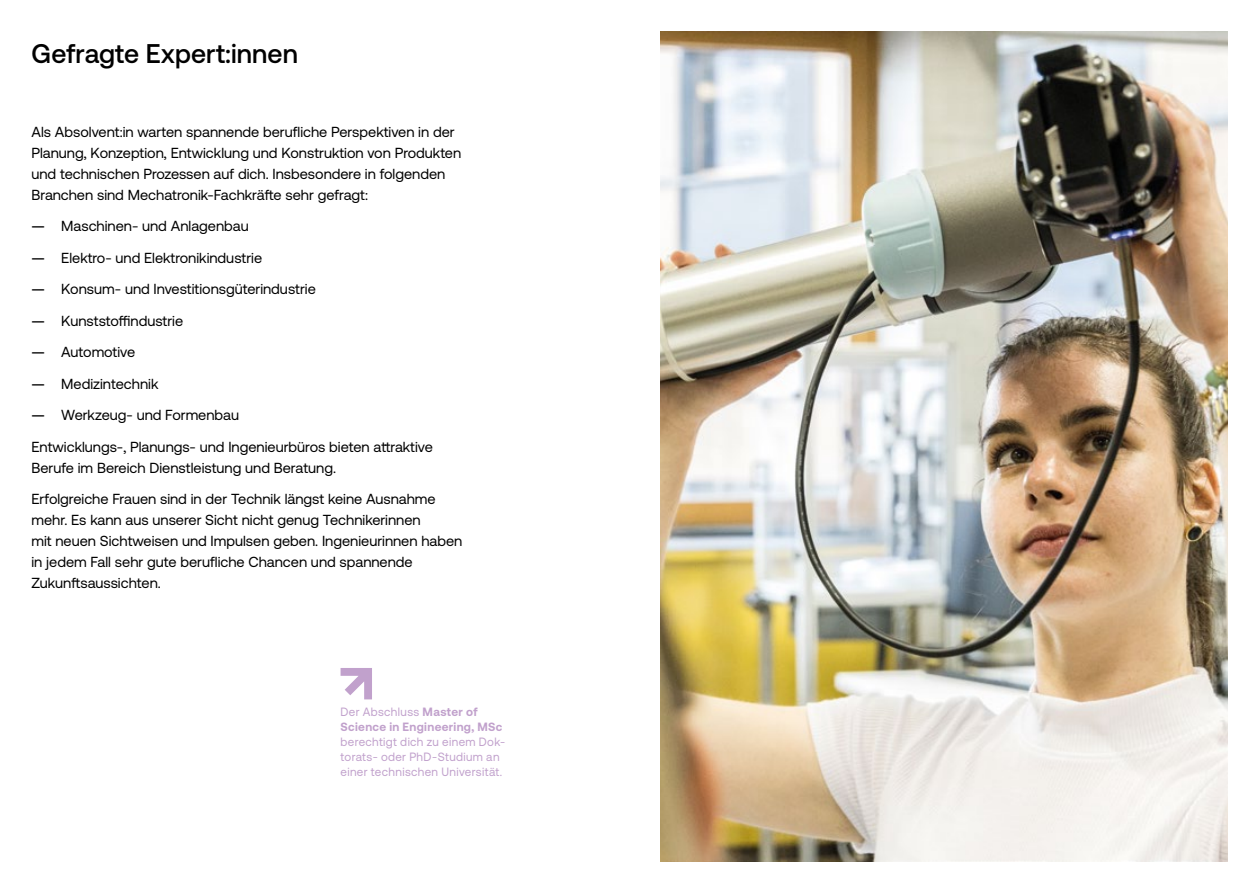
<style>
.page{position:relative;width:1259px;height:893px;background:#fff}
.page>*{position:absolute;margin:0;border:0;box-sizing:border-box;transform-origin:0 0}
.t1{font:500 27px "Aeonik Pro";letter-spacing:.005em;color:#000}
.t2{font:14.55px/21px "Aeonik Pro";color:#000}
.t3{font:12px/15px "Aeonik Pro";letter-spacing:.03em;color:#c1a1cc}
.t4{font:700 12px/15px "Aeonik Pro";letter-spacing:.03em;color:#c1a1cc}
.s1{font-weight:500}
.s2{font-weight:400}
</style>
<div class="page">
<svg style="left:340px;top:668px;width:32px;height:31px"></svg>
<img style="left:661px;top:31px;width:566px;height:830px">
<h1 class="t1" style="left:31px;top:39px;width:268px">Gefragte Expert:innen</h1>
<p class="t2" style="left:31px;top:121px;width:431px">Als Absolvent:in warten spannende berufliche Perspektiven in der Planung, Konzeption, Entwicklung und Konstruktion von Produkten und technischen Prozessen auf dich. Insbesondere in folgenden Branchen sind Mechatronik-Fachkräfte sehr gefragt:</p>
<p class="t2" style="left:31px;top:215px;width:219px"><span class="s1">—</span> Maschinen- und Anlagenbau</p>
<p class="t2" style="left:31px;top:247px;width:232px"><span class="s1">—</span> Elektro- und Elektronikindustrie</p>
<p class="t2" style="left:31px;top:278px;width:286px"><span class="s1">—</span> Konsum- und Investitionsgüterindustrie</p>
<p class="t2" style="left:31px;top:310px;width:153px"><span class="s1">—</span> Kunststoffindustrie</p>
<p class="t2" style="left:31px;top:341px;width:105px"><span class="s1">—</span> Automotive</p>
<p class="t2" style="left:31px;top:373px;width:128px"><span class="s1">—</span> Medizintechnik</p>
<p class="t2" style="left:31px;top:399px;width:403px;line-height:31.5px"><span class="s1">—</span> Werkzeug- und Formenbau<br>Entwicklungs-, Planungs- und Ingenieurbüros bieten attraktive</p>
<p class="t2" style="left:31px;top:452px;width:406px;line-height:31.5px">Berufe im Bereich Dienstleistung und Beratung.<br>Erfolgreiche Frauen sind in der Technik längst keine Ausnahme</p>
<p class="t2" style="left:31px;top:509px;width:432px">mehr. Es kann aus unserer Sicht nicht genug Technikerinnen<br>mit neuen Sichtweisen und Impulsen geben. Ingenieurinnen haben in jedem Fall sehr gute berufliche Chancen und spannende Zukunftsaussichten.</p>
<p class="t4" style="left:340px;top:704px;width:163px"><span class="s2">Der Abschluss</span> Master of<br>Science in Engineering, MSc</p>
<p class="t3" style="left:340px;top:734px;width:166px">berechtigt dich zu einem Dok&shy;torats- oder PhD-Studium an einer technischen Universität.</p>
</div>
